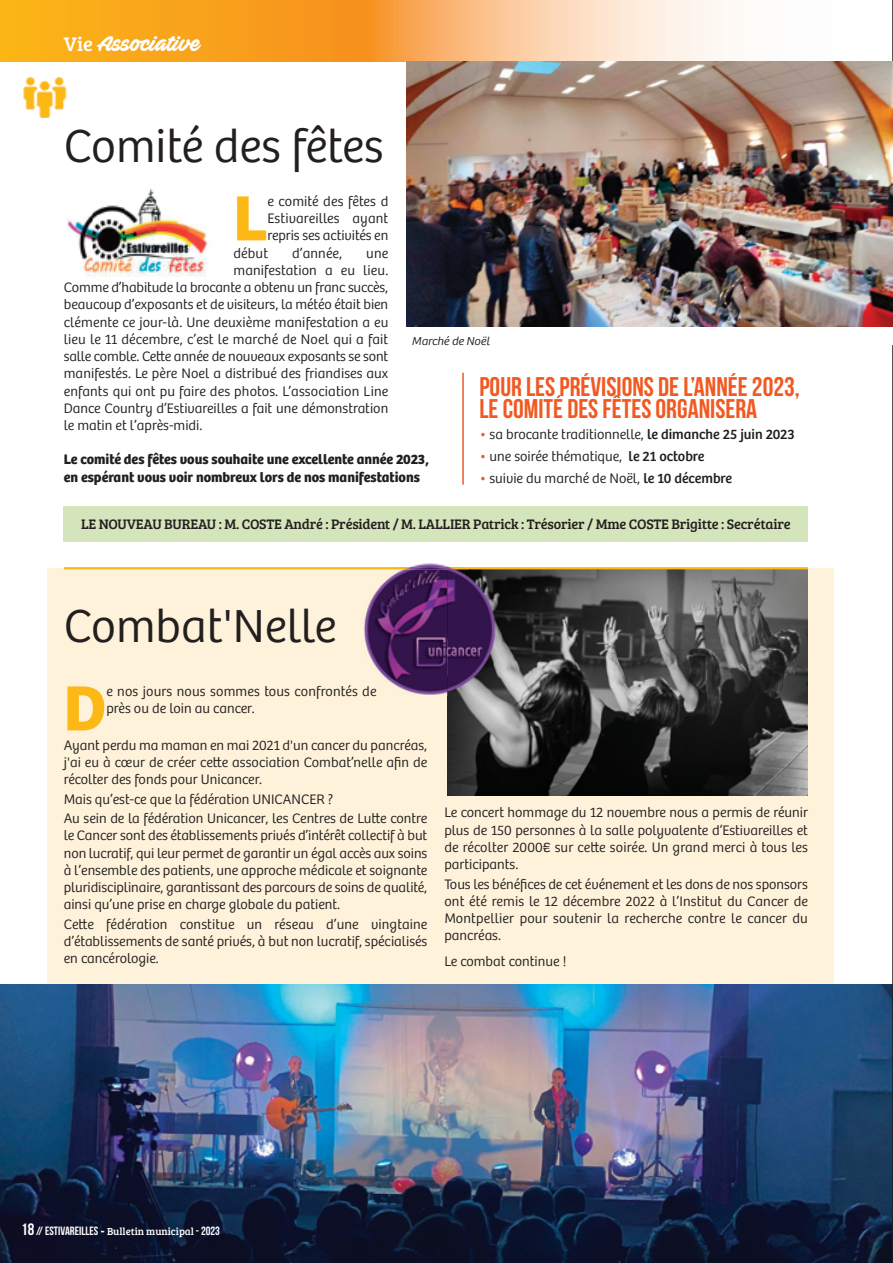
<style>
.page{position:relative;width:893px;height:1263px;background:#fff}
.page>*{position:absolute;margin:0;border:0;box-sizing:border-box;transform-origin:0 0}
.t1{font:700 66.15px "Bree";color:#fcb814}
.t2{font:300 48px "Bree";color:#231f20}
.t3{font:27px/22.5px "Bebas Neue";color:#f15921}
.t4{font:21px "Ave Fedan PERSONALUSEONLY";color:#fff}
.t5{font:300 14.25px/17.2px "Bree";color:#231f20;text-align:justify}
.t6{font:700 14.25px/18px "Bree";color:#231f20}
.t7{font:14.25px "Bree Serif";letter-spacing:-.015em;color:#231f20}
.t8{font:12px "Bebas Neue";color:#fff}
.t9{font:italic 300 12px "Bree";color:#231f20}
.s1{font-family:"Bree Serif";font-size:20.25px}
.s2{font-weight:400;color:#f15921}
.s3{font-weight:400}
.s4{font-size:16.5px}
.s5{font-family:"Bree";font-weight:700}
.s6{font-family:"Bree Serif";font-size:10.5px}
</style>
<div class="page">
<div style="left:47px;top:568px;width:786px;height:469px;background:#fef3da"></div>
<img style="left:0;top:984px;width:892px;height:279px">
<svg style="left:0;top:0;width:365px;height:62px;background:#f8a31a"></svg>
<img style="left:365px;top:0;width:527px;height:81px">
<img style="left:23px;top:77px;width:43px;height:40px">
<div style="left:64px;top:506px;width:744px;height:36px;background:#d4e4bb"></div>
<hr style="left:462px;top:373px;width:2px;height:111px;background:#f15921">
<img style="left:67px;top:189px;width:141px;height:88px">
<img style="left:447px;top:569px;width:361px;height:226px">
<hr style="left:64px;top:567px;width:744px;height:2px;background:#fcb814">
<hr style="left:892px;top:0;width:1px;height:1263px;background:#231f20">
<div style="left:407px;top:62px;width:486px;height:283px;background:#fff"></div>
<img style="left:407px;top:62px;width:485px;height:264px">
<img style="left:410px;top:563px;width:39px;height:4px">
<img style="left:360px;top:569px;width:46px;height:122px">
<img style="left:457px;top:569px;width:45px;height:127px">
<img style="left:393px;top:567px;width:77px;height:2px">
<p class="t4" style="left:64px;top:35px;width:138px"><span class="s1">Vie</span> Associative</p>
<p class="t2" style="left:64px;top:129px;width:321px">Comité des fêtes</p>
<p class="t1" style="left:233px;top:194px;width:36px">L</p>
<p class="t5" style="left:267px;top:194px;width:122px">e comité des fêtes d</p>
<p class="t5" style="left:267px;top:211px;width:122px">Estivareilles ayant</p>
<p class="t5" style="left:267px;top:229px;width:122px">repris ses activités en</p>
<p class="t5" style="left:233px;top:246px;width:36px">début</p>
<p class="t5" style="left:292px;top:246px;width:52px">d’année,</p>
<p class="t5" style="left:366px;top:246px;width:24px">une</p>
<p class="t5" style="left:233px;top:263px;width:156px">manifestation a eu lieu.</p>
<p class="t5" style="left:64px;top:280px;width:326px">Comme d’habitude la brocante a obtenu un franc succès,</p>
<p class="t5" style="left:64px;top:298px;width:326px">beaucoup d’exposants et de visiteurs, la météo était bien</p>
<p class="t5" style="left:64px;top:315px;width:326px">clémente ce jour-là. Une deuxième manifestation a eu</p>
<p class="t5" style="left:64px;top:332px;width:326px">lieu le 11 décembre, c’est le marché de Noel qui a fait</p>
<p class="t5" style="left:64px;top:349px;width:326px">salle comble. Cette année de nouveaux exposants se sont</p>
<p class="t5" style="left:64px;top:367px;width:326px">manifestés. Le père Noel a distribué des friandises aux</p>
<p class="t5" style="left:64px;top:384px;width:326px">enfants qui ont pu faire des photos. L’association Line</p>
<p class="t5" style="left:64px;top:401px;width:326px">Dance Country d’Estivareilles a fait une démonstration</p>
<p class="t5" style="left:64px;top:418px;width:140px">le matin et l’après-midi.</p>
<p class="t9" style="left:412px;top:336px;width:80px">Marché de Noël</p>
<p class="t3" style="left:479px;top:375px;width:322px">POUR LES PRÉVISIONS DE L’ANNÉE 2023,<br>LE COMITÉ DES FÊTES ORGANISERA</p>
<p class="t5" style="left:479px;top:427px;width:317px"><span class="s2">•</span> sa brocante traditionnelle, <span class="s3">le dimanche 25 juin 2023</span></p>
<p class="t5" style="left:479px;top:449px;width:227px"><span class="s2">•</span> une soirée thématique, <span class="s3">le 21 octobre</span></p>
<p class="t5" style="left:479px;top:471px;width:254px"><span class="s2">•</span> suivie du marché de Noël, <span class="s3">le 10 décembre</span></p>
<p class="t7" style="left:81px;top:519px;width:711px">LE NOUVEAU BUREAU : M. COSTE André : Président / M. LALLIER Patrick : Trésorier / Mme COSTE Brigitte : Secrétaire</p>
<p class="t6" style="left:64px;top:452px;width:366px">Le comité des fêtes vous souhaite une excellente année 2023, en espérant vous voir nombreux lors de nos manifestations</p>
<p class="t2" style="left:64px;top:609px;width:274px">Combat'Nelle</p>
<p class="t1" style="left:64px;top:684px;width:44px">D</p>
<p class="t5" style="left:106px;top:684px;width:272px">e nos jours nous sommes tous confrontés de près ou de loin au cancer.</p>
<p class="t5" style="left:64px;top:738px;width:365px">Ayant perdu ma maman en mai 2021 d'un cancer du pancréas, j'ai eu à cœur de créer cette association Combat’nelle afin de récolter des fonds pour Unicancer.</p>
<p class="t5" style="left:64px;top:792px;width:271px">Mais qu’est-ce que la fédération UNICANCER ?</p>
<p class="t5" style="left:64px;top:811px;width:365px">Au sein de la fédération Unicancer, les Centres de Lutte contre le Cancer sont des établissements privés d’intérêt collectif à but non lucratif, qui leur permet de garantir un égal accès aux soins à l’ensemble des patients, une approche médicale et soignante pluridisciplinaire, garantissant des parcours de soins de qualité, ainsi qu’une prise en charge globale du patient.</p>
<p class="t5" style="left:64px;top:917px;width:365px">Cette fédération constitue un réseau d’une vingtaine d’établissements de santé privés, à but non lucratif, spécialisés en cancérologie.</p>
<p class="t5" style="left:444px;top:806px;width:365px">Le concert hommage du 12 novembre nous a permis de réunir plus de 150 personnes à la salle polyvalente d’Estivareilles et de récolter 2000€ sur cette soirée. Un grand merci à tous les participants.</p>
<p class="t5" style="left:444px;top:877px;width:365px">Tous les bénéfices de cet événement et les dons de nos sponsors ont été remis le 12 décembre 2022 à l’Institut du Cancer de Montpellier pour soutenir la recherche contre le cancer du pancréas.</p>
<p class="t5" style="left:444px;top:954px;width:124px">Le combat continue !</p>
<p class="t8" style="left:21px;top:1224px;width:200px"><span class="s4">18</span> // ESTIVAREILLES <span class="s5">-</span> <span class="s6">Bulletin municipal</span> - 2023</p>
</div>
